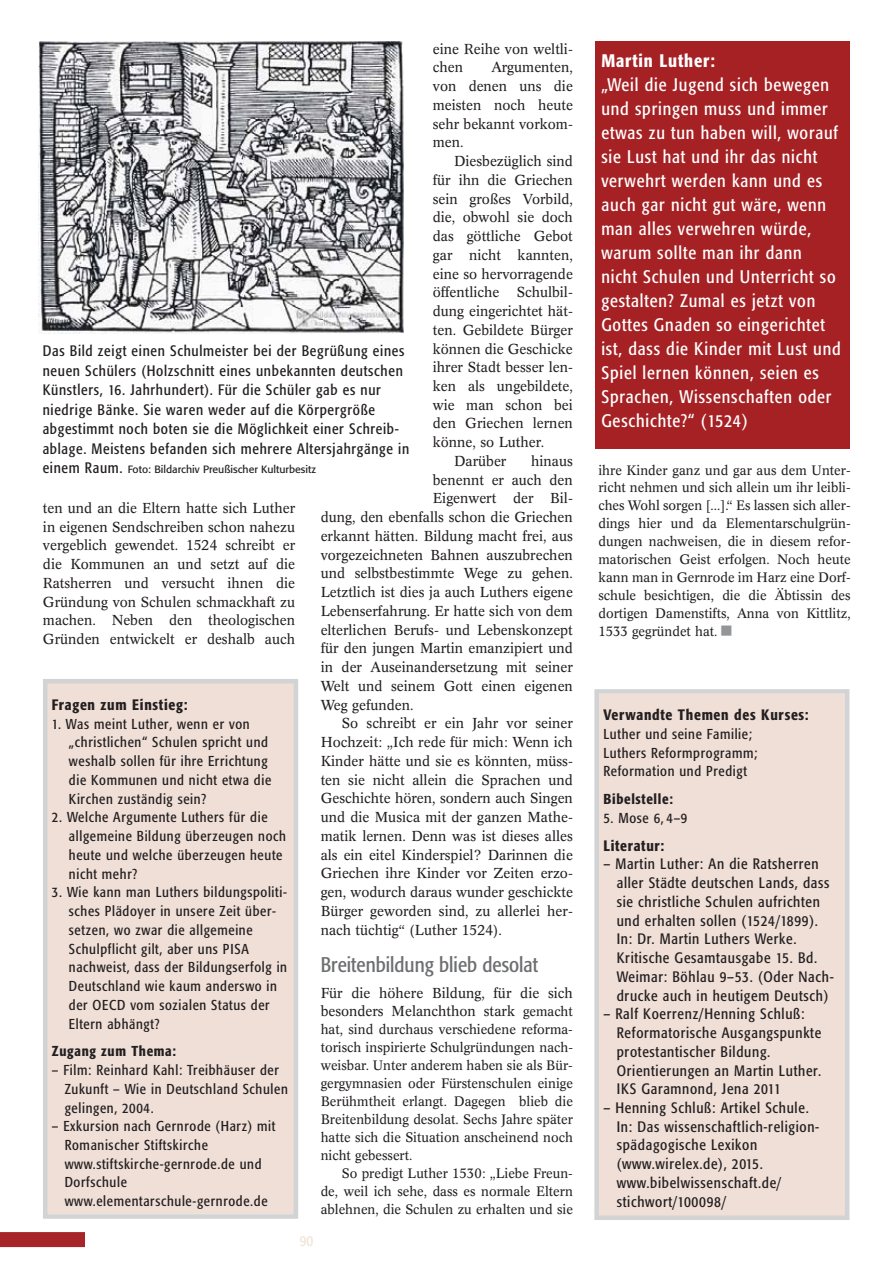
<style>
.page{position:relative;width:893px;height:1263px;background:#fff}
.page>*{position:absolute;margin:0;border:0;box-sizing:border-box;transform-origin:0 0}
.t1{font:condensed 21px "Formata";color:#6d6e70}
.t2{font:condensed 18px/24px "Formata";letter-spacing:.045em;color:#fff}
.t3{font:500 condensed 18px "Formata";letter-spacing:.05em;color:#fff}
.t4{font:condensed 15px/18.8px "Formata";letter-spacing:.045em;color:#231f20}
.t5{font:500 condensed 15px "Formata";letter-spacing:.05em;color:#231f20}
.t6{font:condensed 15px "Formata";color:#f1e4d7}
.t7{font:14.25px/18.8px "Concorde BE";color:#231f20;text-align:justify}
.t8{font:condensed 14.25px/18.8px "Formata";letter-spacing:.045em;color:#231f20}
.t9{font:500 condensed 14.25px "Formata";letter-spacing:.05em;color:#231f20}
.t10{font:13.5px/18px "Concorde BE";color:#231f20;text-align:justify}
.t11{font:10.5px "Formata";color:#231f20}
.s1{font-size:13.5px}
.s2{font-stretch:condensed;font-size:15px}
</style>
<div class="page">
<div style="left:0;top:1232px;width:85px;height:15px;background:#a72428"></div>
<div style="left:47px;top:683px;width:247px;height:531px;background:#efdfd7"></div>
<div style="left:43px;top:679px;width:255px;height:540px;border:4px solid #d1d3d4"></div>
<img style="left:38px;top:41px;width:366px;height:292px">
<div style="left:595px;top:41px;width:254px;height:408px;background:#a52124"></div>
<div style="left:599px;top:694px;width:246px;height:522px;background:#efdfd7"></div>
<div style="left:594px;top:689px;width:255px;height:531px;border:4px solid #d1d3d4"></div>
<p class="t7" style="left:433px;top:40px;width:142px">eine Reihe von weltli&shy;chen</p>
<p class="t7" style="left:433px;top:59px;width:142px;text-indent:59px">Argumenten, von denen uns die meisten noch heute sehr bekannt vorkom&shy;men.</p>
<p class="t7" style="left:454px;top:153px;width:120px">Diesbezüglich sind</p>
<p class="t7" style="left:433px;top:172px;width:142px">für ihn die Griechen</p>
<p class="t7" style="left:433px;top:190px;width:142px">sein großes Vorbild,</p>
<p class="t7" style="left:433px;top:209px;width:142px">die, obwohl sie doch</p>
<p class="t7" style="left:433px;top:228px;width:142px">das göttliche Gebot</p>
<p class="t7" style="left:433px;top:247px;width:142px">gar nicht kannten,</p>
<p class="t7" style="left:433px;top:265px;width:142px">eine so hervorragende</p>
<p class="t7" style="left:433px;top:284px;width:142px">öffentliche Schulbil-</p>
<p class="t7" style="left:433px;top:303px;width:142px">dung eingerichtet hät-</p>
<p class="t7" style="left:433px;top:322px;width:142px">ten. Gebildete Bürger</p>
<p class="t7" style="left:433px;top:340px;width:141px">können die Geschicke</p>
<p class="t7" style="left:433px;top:359px;width:142px">ihrer Stadt besser len-</p>
<p class="t7" style="left:433px;top:378px;width:142px">ken als ungebildete,</p>
<p class="t7" style="left:433px;top:397px;width:142px">wie man schon bei</p>
<p class="t7" style="left:433px;top:415px;width:142px">den Griechen lernen</p>
<p class="t7" style="left:433px;top:434px;width:113px">könne, so Luther.</p>
<p class="t7" style="left:454px;top:453px;width:54px">Darüber</p>
<p class="t7" style="left:531px;top:453px;width:43px">hinaus</p>
<p class="t7" style="left:433px;top:472px;width:142px">benennt er auch den</p>
<p class="t7" style="left:433px;top:490px;width:142px">Eigenwert der Bil-</p>
<p class="t7" style="left:321px;top:509px;width:254px">dung, den ebenfalls schon die Griechen</p>
<p class="t7" style="left:321px;top:528px;width:254px">erkannt hätten. Bildung macht frei, aus</p>
<p class="t7" style="left:321px;top:547px;width:254px">vorgezeichneten Bahnen auszubrechen</p>
<p class="t7" style="left:321px;top:565px;width:254px">und selbstbestimmte Wege zu gehen.</p>
<p class="t7" style="left:321px;top:584px;width:254px">Letztlich ist dies ja auch Luthers eigene</p>
<p class="t7" style="left:321px;top:603px;width:254px">Lebenserfahrung. Er hatte sich von dem</p>
<p class="t7" style="left:321px;top:621px;width:254px">elterlichen Berufs- und Lebenskonzept</p>
<p class="t7" style="left:321px;top:640px;width:254px">für den jungen Martin emanzipiert und</p>
<p class="t7" style="left:321px;top:659px;width:254px">in der Auseinandersetzung mit seiner</p>
<p class="t7" style="left:321px;top:678px;width:254px">Welt und seinem Gott einen eigenen</p>
<p class="t7" style="left:321px;top:696px;width:94px">Weg gefunden.</p>
<p class="t7" style="left:342px;top:715px;width:232px">So schreibt er ein Jahr vor seiner</p>
<p class="t7" style="left:321px;top:734px;width:254px">Hochzeit: „Ich rede für mich: Wenn ich</p>
<p class="t7" style="left:321px;top:753px;width:254px">Kinder hätte und sie es könnten, müss-</p>
<p class="t7" style="left:321px;top:771px;width:254px">ten sie nicht allein die Sprachen und</p>
<p class="t7" style="left:321px;top:790px;width:254px">Geschichte hören, sondern auch Singen</p>
<p class="t7" style="left:321px;top:809px;width:254px">und die Musica mit der ganzen Mathe-</p>
<p class="t7" style="left:321px;top:828px;width:254px">matik lernen. Denn was ist dieses alles</p>
<p class="t7" style="left:321px;top:846px;width:254px">als ein eitel Kinderspiel? Darinnen die</p>
<p class="t7" style="left:321px;top:865px;width:254px">Griechen ihre Kinder vor Zeiten erzo-</p>
<p class="t7" style="left:321px;top:884px;width:254px">gen, wodurch daraus wunder geschickte</p>
<p class="t7" style="left:321px;top:903px;width:254px">Bürger geworden sind, zu allerlei her-</p>
<p class="t7" style="left:321px;top:921px;width:183px">nach tüchtig“ (Luther 1524).</p>
<h1 class="t1" style="left:321px;top:956px;width:219px">Breitenbildung blieb desolat</h1>
<p class="t7" style="left:321px;top:985px;width:254px;line-height:18px">Für die höhere Bildung, für die sich besonders Melanchthon stark <span class="s1">gemacht</span></p>
<p class="t10" style="left:321px;top:1022px;width:254px">hat, sind durchaus verschiedene reforma&shy;torisch inspirierte Schulgründungen nach&shy;weisbar. Unter anderem haben sie als Bür&shy;gergymnasien oder Fürstenschulen einige Berühmtheit erlangt. Dagegen blieb die Breitenbildung desolat. Sechs Jahre später hatte sich die Situation anscheinend noch nicht gebessert.</p>
<p class="t10" style="left:321px;top:1166px;width:254px;text-indent:21px">So predigt Luther 1530: „Liebe Freun&shy;de, weil ich sehe, dass es normale Eltern ablehnen, die Schulen zu erhalten und sie</p>
<p class="t4" style="left:43px;top:342px;width:368px;line-height:19.5px">Das Bild zeigt einen Schulmeister bei der Begrüßung eines neuen Schülers (Holzschnitt eines unbekannten deutschen Künstlers, 16. Jahrhundert). Für die Schüler gab es nur niedrige Bänke. Sie waren weder auf die Körpergröße abgestimmt noch boten sie die Möglichkeit einer Schreib&shy;ablage. Meistens befanden sich mehrere Altersjahrgänge in</p>
<p class="t11" style="left:43px;top:465px;width:275px"><span class="s2">einem Raum.</span> Foto: Bildarchiv Preußischer Kulturbesitz</p>
<p class="t7" style="left:43px;top:500px;width:254px">ten und an die Eltern hatte sich Luther in eigenen Sendschreiben schon nahezu vergeblich gewendet. 1524 schreibt er die Kommunen an und setzt auf die Ratsherren und versucht ihnen die Gründung von Schulen schmackhaft zu machen. Neben den theologischen Gründen entwickelt er deshalb auch</p>
<p class="t5" style="left:52px;top:698px;width:137px">Fragen zum Einstieg:</p>
<p class="t8" style="left:69px;top:715px;width:204px;text-indent:-17px">1. Was meint Luther, wenn er von „christlichen“ Schulen spricht und weshalb sollen für ihre Errichtung die Kommunen und nicht etwa die<br>Kirchen zuständig sein?</p>
<p class="t8" style="left:69px;top:809px;width:219px;text-indent:-17px">2. Welche Argumente Luthers für die allgemeine Bildung überzeugen noch heute und welche überzeugen heute nicht mehr?</p>
<p class="t8" style="left:69px;top:884px;width:220px;text-indent:-17px">3. Wie kann man Luthers bildungspoliti&shy;sches Plädoyer in unsere Zeit über&shy;setzen, wo zwar die allgemeine<br>Schulpflicht gilt, aber uns PISA nachweist, dass der Bildungserfolg in<br>Deutschland wie kaum anderswo in der OECD vom sozialen Status der<br>Eltern abhängt?</p>
<p class="t9" style="left:52px;top:1045px;width:126px">Zugang zum Thema:</p>
<p class="t8" style="left:65px;top:1062px;width:225px;text-indent:-13px">– Film: Reinhard Kahl: Treibhäuser der<br>Zukunft – Wie in Deutschland Schulen gelingen, 2004.</p>
<p class="t8" style="left:65px;top:1118px;width:212px;text-indent:-13px">– Exkursion nach Gernrode (Harz) mit<br>Romanischer Stiftskirche www.stiftskirche-gernrode.de und<br>Dorfschule www.elementarschule-gernrode.de</p>
<p class="t6" style="left:300px;top:1234px;width:15px">90</p>
<p class="t3" style="left:601px;top:54px;width:115px">Martin Luther:</p>
<p class="t2" style="left:601px;top:74px;width:241px">„Weil die Jugend sich bewegen und springen muss und immer etwas zu tun haben will, worauf sie Lust hat und ihr das nicht verwehrt werden kann und es auch gar nicht gut wäre, wenn man alles verwehren würde, warum sollte man ihr dann nicht Schulen und Unterricht so gestalten? Zumal es jetzt von<br>Gottes Gnaden so eingerichtet ist, dass die Kinder mit Lust und<br>Spiel lernen können, seien es<br>Sprachen, Wissenschaften oder<br>Geschichte?“ (1524)</p>
<p class="t10" style="left:598px;top:462px;width:254px">ihre Kinder ganz und gar aus dem Unter&shy;richt nehmen und sich allein um ihr leibli&shy;ches Wohl sorgen [...].“ Es lassen sich aller&shy;dings hier und da Elementarschulgrün&shy;dungen nachweisen, die in diesem refor&shy;matorischen Geist erfolgen. Noch heute kann man in Gernrode im Harz eine Dorf&shy;schule besichtigen, die die Äbtissin des dortigen Damenstifts, Anna von Kittlitz, 1533 gegründet hat.</p>
<p class="t5" style="left:603px;top:709px;width:207px">Verwandte Themen des Kurses:</p>
<p class="t8" style="left:603px;top:726px;width:155px">Luther und seine Familie;<br>Luthers Reformprogramm;<br>Reformation und Predigt</p>
<p class="t9" style="left:603px;top:793px;width:71px">Bibelstelle:</p>
<p class="t8" style="left:603px;top:810px;width:85px">5. Mose 6, 4–9</p>
<p class="t5" style="left:603px;top:839px;width:62px">Literatur:</p>
<p class="t4" style="left:617px;top:856px;width:218px;text-indent:-13px">– Martin Luther: An die Ratsherren aller Städte deutschen Lands, dass sie christliche Schulen aufrichten und erhalten sollen (1524/1899).<br>In: Dr. Martin Luthers Werke.<br>Kritische Gesamt ausgabe 15. Bd.<br>Weimar: Böhlau 9–53. (Oder Nach&shy;drucke auch in heutigem Deutsch)</p>
<p class="t4" style="left:617px;top:1006px;width:206px;text-indent:-13px">– Ralf Koerrenz/Henning Schluß:<br>Reformatorische Ausgangspunkte protestantischer Bildung.<br>Orientierungen an Martin Luther.<br>IKS Garamnond, Jena 2011</p>
<p class="t4" style="left:617px;top:1099px;width:204px;text-indent:-13px">– Henning Schluß: Artikel Schule.<br>In: Das wissenschaftlich-religion&shy;spädagogische Lexikon (www.wirelex.de), 2015. www.bibelwissenschaft.de/ stichwort/100098/</p>
</div>
